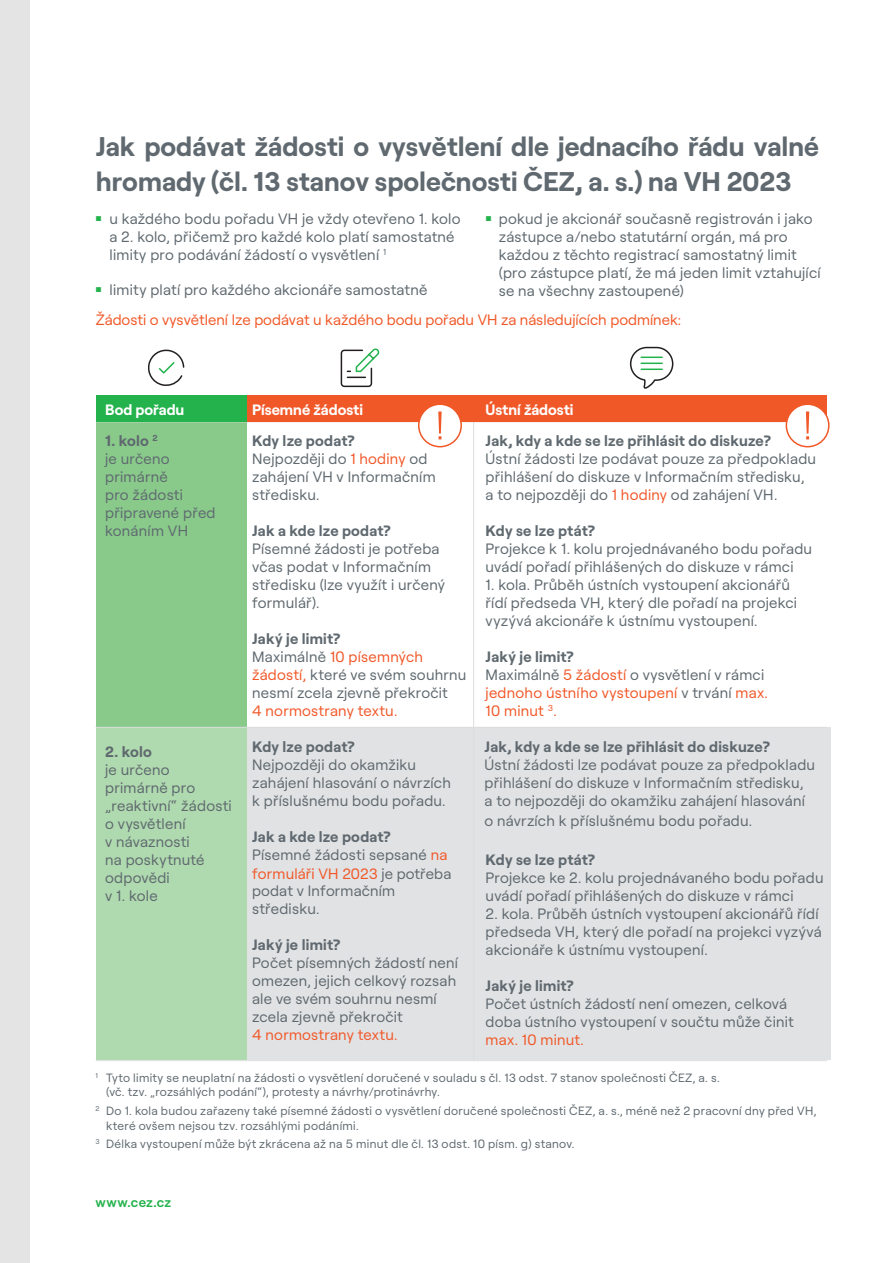
<style>
.page{position:relative;width:893px;height:1263px;background:#fff}
.page>*{position:absolute;margin:0;border:0;box-sizing:border-box;transform-origin:0 0}
.t1{font:700 27px/34.5px "Roobert CEZ";color:#5f696f}
.t2{font:15px/18px "Roobert CEZ";letter-spacing:.015em;color:#5f696f}
.t3{font:15px/18px "Roobert CEZ";letter-spacing:.01em;color:#f15828}
.t4{font:700 15px "Roobert CEZ";letter-spacing:.015em;color:#5f696f}
.t5{font:700 15px "Roobert CEZ";color:#fff}
.t6{font:600 13.5px "Roobert CEZ";letter-spacing:.02em;color:#23b24b}
.t7{font:12px/14.4px "Roobert CEZ";letter-spacing:.025em;color:#5f696f}
.s1{font-family:"Arial";font-weight:700;font-size:10.5px;color:#23b24b}
.s2{font-weight:700}
.s3{color:#f15828}
.s4{font-weight:700;color:#5f696f}
.s5{color:#5f696f}
</style>
<div class="page">
<div style="left:247px;top:728px;width:584px;height:332px;background:#e1e2e4"></div>
<div style="left:96px;top:421px;width:151px;height:307px;background:#89ca8b"></div>
<div style="left:96px;top:728px;width:151px;height:332px;background:#afd9ae"></div>
<hr style="left:96px;top:727px;width:731px;height:1px;background:#dcdddf">
<hr style="left:473px;top:395px;width:1px;height:666px;background:#dcdddf">
<hr style="left:96px;top:1060px;width:731px;height:1px;background:#dcdddf">
<div style="left:247px;top:395px;width:580px;height:27px;background:#f15828"></div>
<div style="left:96px;top:395px;width:151px;height:27px;background:#23b24b"></div>
<svg style="left:629px;top:346px;width:45px;height:43px"></svg>
<hr style="left:641px;top:362px;width:21px;height:2px;background:#23b24b">
<hr style="left:641px;top:368px;width:21px;height:2px;background:#23b24b">
<hr style="left:641px;top:356px;width:21px;height:2px;background:#23b24b">
<svg style="left:340px;top:348px;width:40px;height:40px"></svg>
<svg style="left:148px;top:349px;width:37px;height:37px"></svg>
<div style="left:786px;top:404px;width:43px;height:43px;background:#fff;border-radius:50%"></div>
<div style="left:785px;top:403px;width:44px;height:44px;border:2px solid #f15828;border-radius:50%"></div>
<div style="left:419px;top:404px;width:42px;height:43px;background:#fff;border-radius:50%"></div>
<div style="left:418px;top:403px;width:44px;height:44px;border:2px solid #f15828;border-radius:50%"></div>
<svg style="left:806px;top:411px;width:3px;height:28px"></svg>
<svg style="left:438px;top:411px;width:4px;height:28px"></svg>
<div style="left:0;top:0;width:30px;height:1263px;background:#e5e4e4"></div>
<h1 class="t1" style="left:96px;top:127px;width:725px">Jak podávat žádosti o vysvětlení dle jednacího řádu valné hromady (čl. 13 stanov společnosti ČEZ, a. s.) na VH 2023</h1>
<p class="t2" style="left:499px;top:208px;width:323px;text-indent:-13px"><span class="s1">■</span> pokud je akcionář současně registrován i jako zástupce a/nebo statutární orgán, má pro každou z těchto registrací samostatný limit (pro zástupce platí, že má jeden limit vztahující se na všechny zastoupené)</p>
<p class="t3" style="left:96px;top:309px;width:587px">Žádosti o vysvětlení lze podávat u každého bodu pořadu VH za následujících podmínek:</p>
<p class="t2" style="left:110px;top:208px;width:353px;text-indent:-14px"><span class="s1">■</span> u každého bodu pořadu VH je vždy otevřeno 1. kolo a 2. kolo, přičemž pro každé kolo platí samostatné limity pro podávání žádostí o vysvětlení <sup>1</sup></p>
<p class="t2" style="left:96px;top:279px;width:333px"><span class="s1">■</span> limity platí pro každého akcionáře samostatně</p>
<p class="t5" style="left:105px;top:398px;width:81px">Bod pořadu</p>
<p class="t5" style="left:252px;top:398px;width:112px">Písemné žádosti</p>
<p class="t5" style="left:486px;top:398px;width:89px">Ústní žádosti</p>
<p class="t2" style="left:105px;top:430px;width:112px"><span class="s2">1. kolo</span> <sup>2<br></sup>je určeno primárně<br>pro žádosti připravené před konáním VH</p>
<p class="t2" style="left:252px;top:430px;width:185px"><span class="s2">Kdy lze podat?<br></span>Nejpozději do <span class="s3">1 hodiny</span> od zahájení VH v Informačním středisku.</p>
<p class="t4" style="left:252px;top:519px;width:140px">Jak a kde lze podat?</p>
<p class="t2" style="left:252px;top:538px;width:194px">Písemné žádosti je potřeba včas podat v Informačním středisku (lze využít i určený formulář).</p>
<p class="t2" style="left:252px;top:628px;width:216px"><span class="s2">Jaký je limit?<br></span>Maximálně <span class="s3">10 písemných žádostí,</span> které ve svém souhrnu nesmí zcela zjevně překročit</p>
<p class="t3" style="left:252px;top:700px;width:147px">4 normostrany textu.</p>
<p class="t4" style="left:252px;top:735px;width:104px">Kdy lze podat?</p>
<p class="t2" style="left:252px;top:754px;width:200px">Nejpozději do okamžiku zahájení hlasování o návrzích k příslušnému bodu pořadu.</p>
<p class="t2" style="left:252px;top:826px;width:201px;line-height:18.6px"><span class="s2">Jak a kde lze podat?<br></span>Písemné žádosti sepsané <span class="s3">na formuláři VH 2023</span> je potřeba</p>
<p class="t2" style="left:252px;top:880px;width:144px">podat v Informačním středisku.</p>
<p class="t4" style="left:252px;top:933px;width:90px">Jaký je limit?</p>
<p class="t2" style="left:252px;top:952px;width:208px">Počet písemných žádostí není omezen, jejich celkový rozsah ale ve svém souhrnu nesmí zcela zjevně překročit</p>
<p class="t3" style="left:252px;top:1024px;width:147px">4 normostrany textu.</p>
<p class="t4" style="left:105px;top:740px;width:48px">2. kolo</p>
<p class="t2" style="left:105px;top:760px;width:128px">je určeno primárně pro „reaktivní“ žádosti o vysvětlení<br>v návaznosti<br>na poskytnuté odpovědi<br>v 1. kole</p>
<p class="t4" style="left:486px;top:429px;width:287px">Jak, kdy a kde se lze přihlásit do diskuze?</p>
<p class="t2" style="left:486px;top:448px;width:332px">Ústní žádosti lze podávat pouze za předpokladu přihlášení do diskuze v Informačním středisku, a to nejpozději do <span class="s3">1 hodiny</span> od zahájení VH.</p>
<p class="t4" style="left:486px;top:519px;width:111px">Kdy se lze ptát?</p>
<p class="t2" style="left:486px;top:538px;width:328px">Projekce k 1. kolu projednávaného bodu pořadu uvádí pořadí přihlášených do diskuze v rámci</p>
<p class="t2" style="left:486px;top:574px;width:313px">1. kola. Průběh ústních vystoupení akcionářů řídí předseda VH, který dle pořadí na projekci vyzývá akcionáře k ústnímu vystoupení.</p>
<p class="t3" style="left:486px;top:646px;width:284px"><span class="s4">Jaký je limit?<br></span><span class="s5">Maximálně</span> 5 žádostí <span class="s5">o vysvětlení v rámci </span>jednoho ústního vystoupení <span class="s5">v trvání</span> max.<br>10 minut <sup>3</sup>.</p>
<p class="t4" style="left:484px;top:735px;width:287px">Jak, kdy a kde se lze přihlásit do diskuze?</p>
<p class="t2" style="left:484px;top:754px;width:332px">Ústní žádosti lze podávat pouze za předpokladu přihlášení do diskuze v Informačním středisku, a to nejpozději do okamžiku zahájení hlasování</p>
<p class="t2" style="left:484px;top:811px;width:269px">o návrzích k příslušnému bodu pořadu.</p>
<p class="t4" style="left:486px;top:848px;width:111px">Kdy se lze ptát?</p>
<p class="t2" style="left:486px;top:868px;width:339px">Projekce ke 2. kolu projednávaného bodu pořadu uvádí pořadí přihlášených do diskuze v rámci</p>
<p class="t2" style="left:486px;top:904px;width:337px">2. kola. Průběh ústních vystoupení akcionářů řídí předseda VH, který dle pořadí na projekci vyzývá akcionáře k ústnímu vystoupení.</p>
<p class="t4" style="left:486px;top:974px;width:90px">Jaký je limit?</p>
<p class="t2" style="left:486px;top:994px;width:310px">Počet ústních žádostí není omezen, celková doba ústního vystoupení v součtu může činit</p>
<p class="t3" style="left:486px;top:1030px;width:100px">max. 10 minut.</p>
<p class="t7" style="left:106px;top:1070px;width:615px;text-indent:-10px"><sup>1</sup> Tyto limity se neuplatní na žádosti o vysvětlení doručené v souladu s čl. 13 odst. 7 stanov společnosti ČEZ, a. s. (vč. tzv. „rozsáhlých podání“), protesty a návrhy/protinávrhy.</p>
<p class="t7" style="left:106px;top:1103px;width:712px;text-indent:-11px"><sup>2</sup> Do 1. kola budou zařazeny také písemné žádosti o vysvětlení doručené společnosti ČEZ, a. s., méně než 2 pracovní dny před VH, které ovšem nejsou tzv. rozsáhlými podáními.</p>
<p class="t7" style="left:96px;top:1136px;width:480px"><sup>3</sup> Délka vystoupení může být zkrácena až na 5 minut dle čl. 13 odst. 10 písm. g) stanov.</p>
<p class="t6" style="left:96px;top:1192px;width:77px">www.cez.cz</p>
</div>
